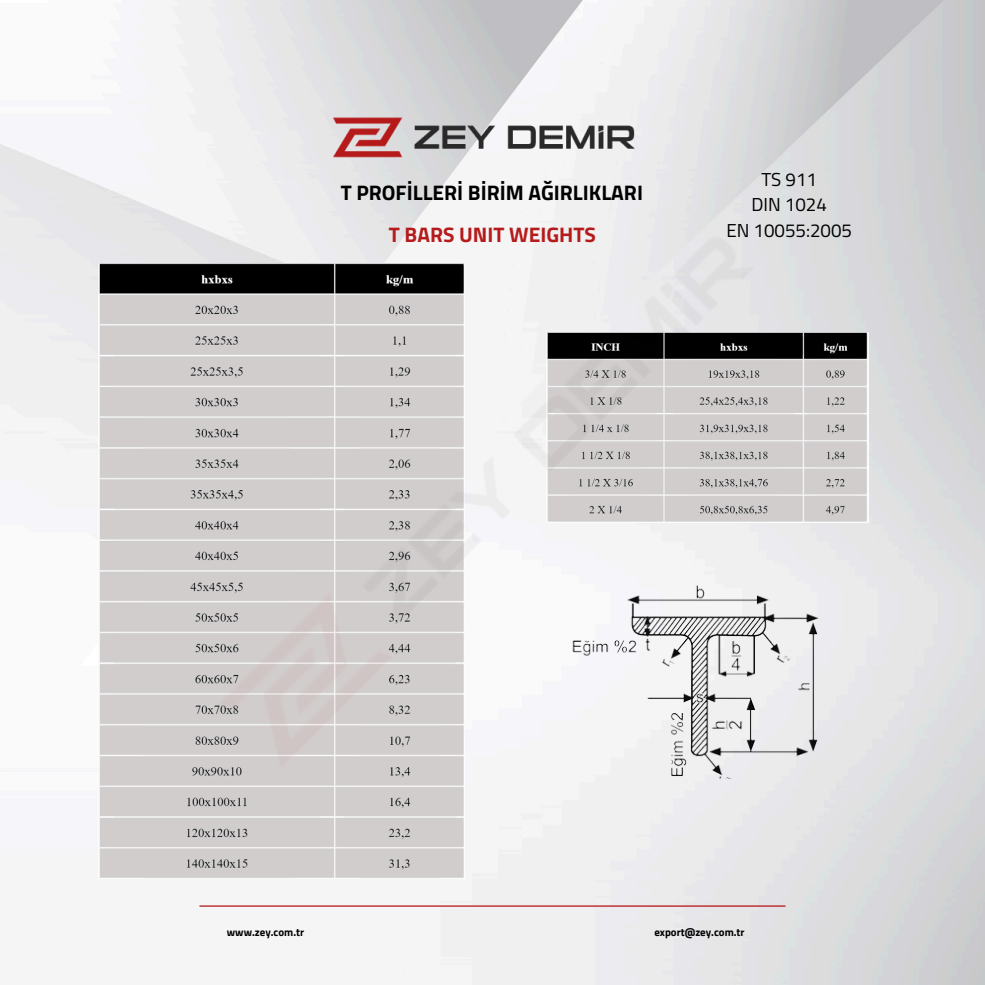
<style>
.page{position:relative;width:985px;height:985px;background:#fff}
.page>*{position:absolute;margin:0;border:0;box-sizing:border-box;transform-origin:0 0}
.t1{font:700 21px "Titillium Web";color:#000}
.t2{font:700 21px "Titillium Web";color:#b61b1c}
.t3{font:18.72px/25.6px "Titillium Web";color:#000;text-align:center}
.t4{font:700 10.85px "Titillium Web";color:#000}
</style>
<div class="page">
<img style="left:0;top:0;width:984px;height:984px">
<img style="left:329px;top:98px;width:308px;height:77px">
<img style="left:98px;top:264px;width:367px;height:614px">
<img style="left:803px;top:332px;width:65px;height:190px">
<img style="left:803px;top:568px;width:22px;height:210px">
<img style="left:181px;top:181px;width:622px;height:622px">
<hr style="left:199px;top:905px;width:586px;height:1px;background:#b61b1c">
<h1 class="t1" style="left:341px;top:176px;width:304px">T PROFİLLERİ BİRİM AĞIRLIKLARI</h1>
<p class="t2" style="left:389px;top:218px;width:208px">T BARS UNIT WEIGHTS</p>
<p class="t3" style="left:726px;top:166px;width:127px">TS 911<br>DIN 1024<br>EN 10055:2005</p>
<p class="t4" style="left:227px;top:923px;width:79px">www.zey.com.tr</p>
<p class="t4" style="left:654px;top:923px;width:92px">export@zey.com.tr</p>
</div>
